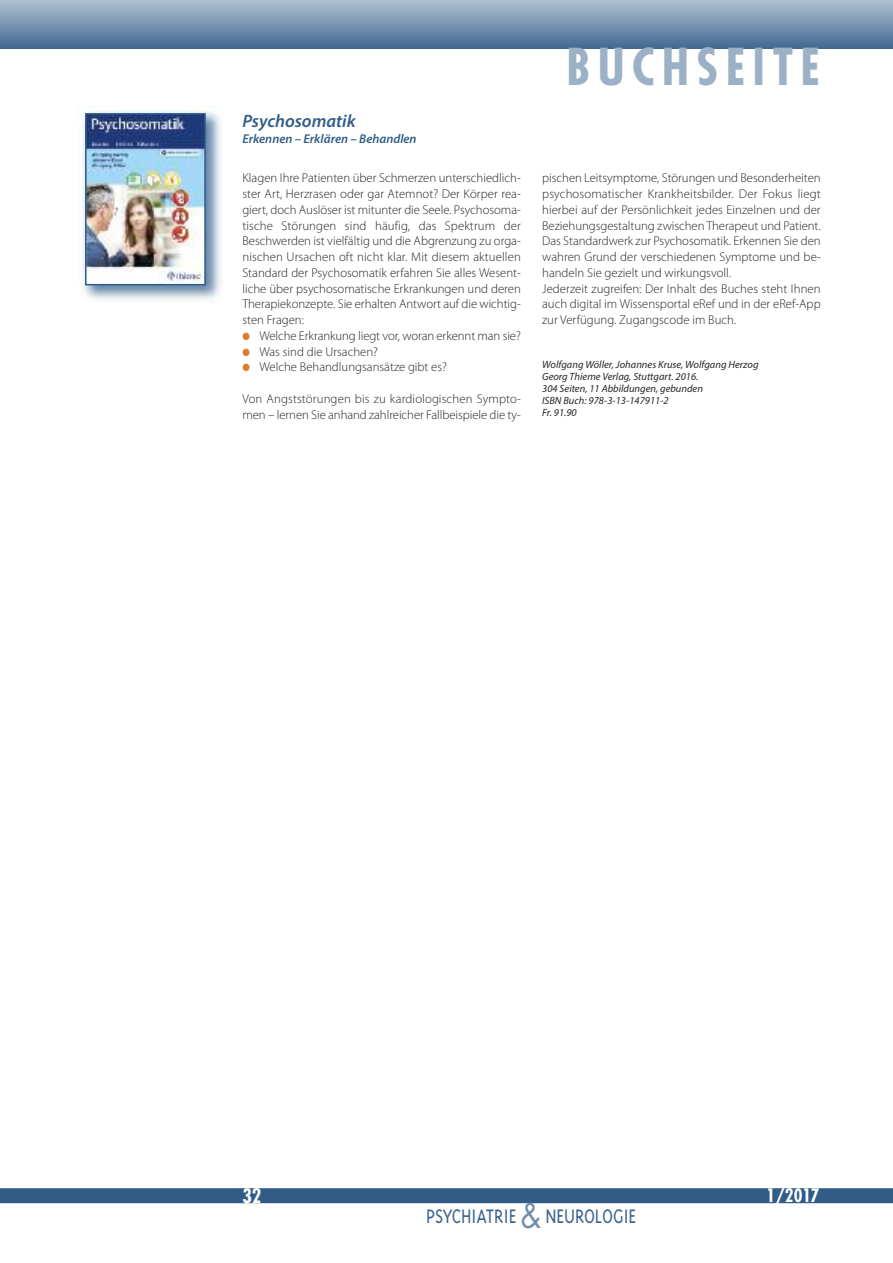
<style>
.page{position:relative;width:893px;height:1263px;background:#fff}
.page>*{position:absolute;margin:0;border:0;box-sizing:border-box;transform-origin:0 0}
.t1{font:700 condensed 49.5px "Futura";letter-spacing:.15em;color:#9cb1c6}
.t2{font:300 22.5px "Triplex";color:#3b648e;scale:.88 1}
.t3{font:700 condensed 19.5px "Futura";color:#fff}
.t4{font:italic 600 18px "Myriad Pro";color:#315c88}
.t5{font:700 condensed 18px "Futura";color:#fff}
.t6{font:300 12.75px/15.8px "Myriad Pro";color:#272627}
.t7{font:italic 600 12.75px "Myriad Pro";color:#315c88}
.t8{font:italic 10.5px/12px "Myriad Pro";color:#272627}
.s1{color:#dc7f2f}
.s2{font-family:"Futura";font-weight:400;font-size:33px;color:#6f8dac}
</style>
<div class="page">
<div style="left:0;top:1188px;width:893px;height:15px;background:#315c88"></div>
<div style="left:0;top:0;width:893px;height:48px;background:linear-gradient(to bottom,#b0c0d1,#456c94)"></div>
<img style="left:82px;top:107px;width:139px;height:193px">
<img style="left:88px;top:116px;width:115px;height:166px">
<div style="left:85px;top:113px;width:121px;height:172px;border:2px solid #315c88"></div>
<h3 class="t4" style="left:242px;top:114px;width:115px">Psychosomatik</h3>
<p class="t7" style="left:242px;top:134px;width:176px">Erkennen – Erklären – Behandlen</p>
<p class="t6" style="left:242px;top:171px;width:280px;text-align:justify">Klagen Ihre Patienten über Schmerzen unterschiedlich&shy;ster Art, Herzrasen oder gar Atemnot? Der Körper rea&shy;giert, doch Auslöser ist mitunter die Seele. Psychosoma&shy;tische Störungen sind häufig, das Spektrum der Beschwerden ist vielfältig und die Abgrenzung zu orga&shy;nischen Ursachen oft nicht klar. Mit diesem aktuellen Standard der Psychosomatik erfahren Sie alles Wesent&shy;liche über psychosomatische Erkrankungen und deren Therapiekonzepte. Sie erhalten Antwort auf die wichtig&shy;sten Fragen:</p>
<p class="t6" style="left:242px;top:329px;width:280px"><span class="s1">●</span> Welche Erkrankung liegt vor, woran erkennt man sie?</p>
<p class="t6" style="left:242px;top:344px;width:137px"><span class="s1">●</span> Was sind die Ursachen?</p>
<p class="t6" style="left:242px;top:360px;width:206px"><span class="s1">●</span> Welche Behandlungsansätze gibt es?</p>
<p class="t6" style="left:242px;top:392px;width:280px">Von Angststörungen bis zu kardiologischen Sympto&shy;men – lernen Sie anhand zahlreicher Fallbeispiele die ty-</p>
<h1 class="t1" style="left:566px;top:45px;width:255px">BUCHSEITE</h1>
<p class="t6" style="left:542px;top:171px;width:280px">pischen Leitsymptome, Störungen und Besonderheiten psychosomatischer Krankheitsbilder. Der Fokus liegt hierbei auf der Persönlichkeit jedes Einzelnen und der Beziehungsgestaltung zwischen Therapeut und Patient.<br>Das Standardwerk zur Psychosomatik. Erkennen Sie den wahren Grund der verschiedenen Symptome und be&shy;handeln Sie gezielt und wirkungsvoll.<br>Jederzeit zugreifen: Der Inhalt des Buches steht Ihnen auch digital im Wissensportal eRef und in der eRef-App zur Verfügung. Zugangscode im Buch.</p>
<p class="t8" style="left:542px;top:359px;width:218px">Wolfgang Wöller, Johannes Kruse, Wolfgang Herzog Georg Thieme Verlag, Stuttgart. 2016.<br>304 Seiten, 11 Abbildungen, gebunden<br>ISBN Buch: 978-3-13-147911-2<br>Fr. 91.90</p>
<h3 class="t3" style="left:242px;top:1187px;width:21px">32</h3>
<h2 class="t2" style="left:426px;top:1202px;width:240px">PSYCHIATRIE <span class="s2">&amp;</span> NEUROLOGIE</h2>
<h3 class="t5" style="left:766px;top:1188px;width:55px">1/2017</h3>
</div>
